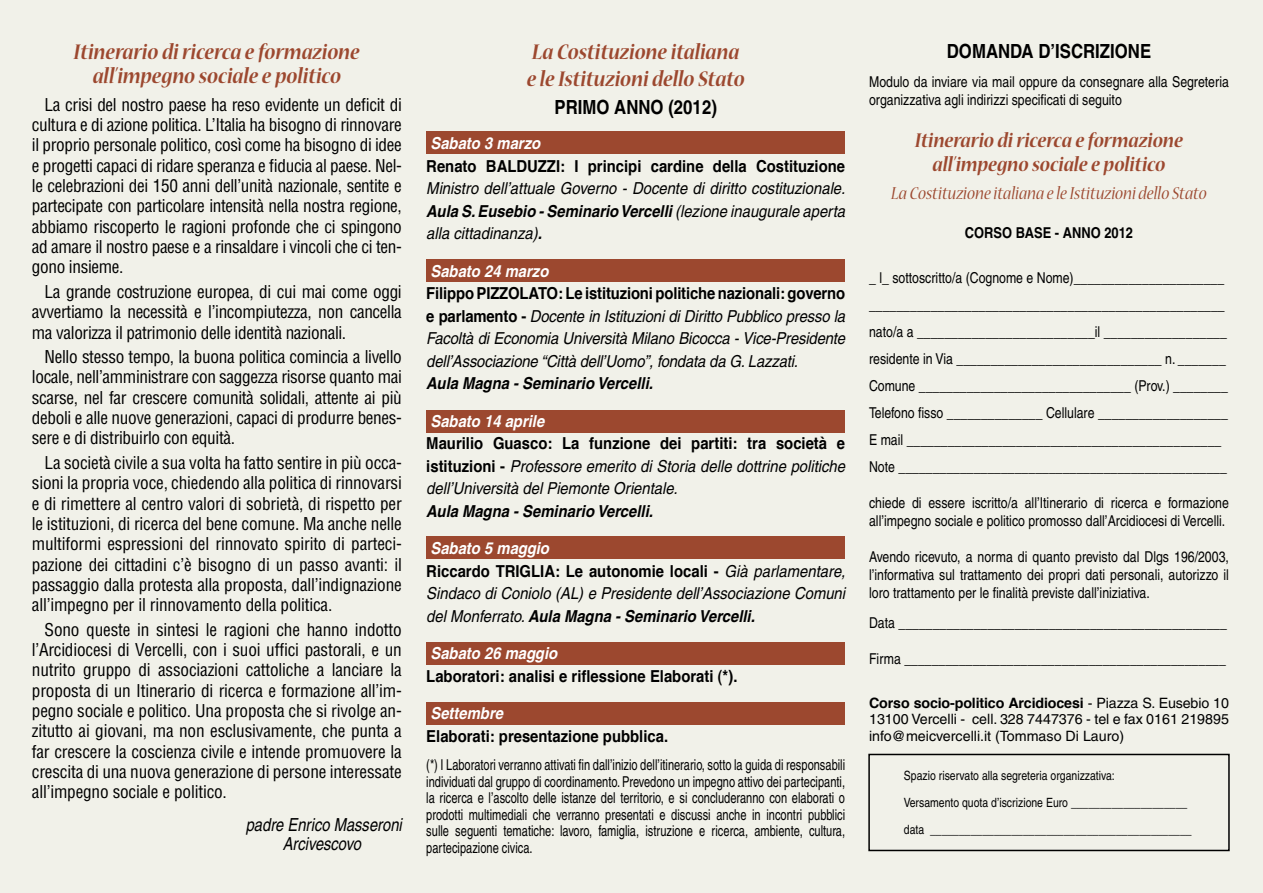
<style>
.page{position:relative;width:1263px;height:893px;background:#f1f1e9}
.page>*{position:absolute;margin:0;border:0;box-sizing:border-box;transform-origin:0 0}
.t1{font:italic 700 24px/27.5px "Nueva Std";color:#9c482f;scale:.9 1}
.t2{font:italic 700 22.5px/24px "Nueva Std";color:#9c482f;text-align:center;scale:.9 1}
.t3{font:italic 19.5px "Nueva Std";color:#9c482f;scale:.9 1}
.t4{font:700 condensed 19.5px "Helvetica";color:#000;scale:1.05 1}
.t5{font:italic condensed 18px/19.5px "Helvetica";color:#000;text-align:center}
.t6{font:condensed 17.25px/20.2px "Helvetica";letter-spacing:-.02em;color:#000;text-align:justify}
.t7{font:italic 16.5px/22.5px "Helvetica";color:#000;text-align:justify;scale:.9 1}
.t8{font:700 16.5px "Helvetica";color:#000;scale:.9 1}
.t9{font:italic 700 16.5px "Helvetica";color:#fff;scale:.9 1}
.t10{font:italic 700 16.5px "Helvetica";color:#000;scale:.9 1}
.t11{font:condensed 15px/27px "Helvetica";color:#000}
.t12{font:condensed 15px/16.5px "Helvetica";color:#000;text-align:justify;scale:.9 1}
.t13{font:700 condensed 15px "Helvetica";color:#000;scale:1.05 1}
.t14{font:14.25px/16.5px "Helvetica";color:#000;text-align:justify}
.t15{font:condensed 12.75px/27px "Helvetica";color:#000}
.s1{font-weight:700}
.s2{font-weight:700;font-style:normal}
.s3{font-weight:700;color:#fff}
</style>
<div class="page">
<div style="left:426px;top:132px;width:419px;height:22px;background:#9c482f"></div>
<div style="left:426px;top:259px;width:419px;height:22px;background:#9c482f"></div>
<div style="left:426px;top:410px;width:419px;height:22px;background:#9c482f"></div>
<div style="left:426px;top:537px;width:419px;height:22px;background:#9c482f"></div>
<div style="left:426px;top:642px;width:419px;height:22px;background:#9c482f"></div>
<div style="left:426px;top:702px;width:419px;height:22px;background:#9c482f"></div>
<div style="left:868px;top:754px;width:362px;height:97px;border:2px solid #000"></div>
<h1 class="t1" style="left:527px;top:39px;width:244px">La Costituzione italiana e le Istituzioni dello Stato</h1>
<p class="t4" style="left:555px;top:95px;width:156px">PRIMO ANNO (2012)</p>
<p class="t9" style="left:430px;top:133px;width:123px">Sabato 3 marzo</p>
<p class="t8" style="left:426px;top:151px;width:467px">Renato BALDUZZI: I principi cardine della Costituzione</p>
<p class="t7" style="left:426px;top:177px;width:467px">Ministro dell’attuale Governo - Docente di diritto costituzionale.<br><span class="s1">Aula S. Eusebio - Seminario Vercelli</span> (lezione inaugurale aperta alla cittadinanza)<span class="s1">.</span></p>
<p class="t9" style="left:430px;top:261px;width:133px">Sabato 24 marzo</p>
<p class="t7" style="left:426px;top:282px;width:467px"><span class="s2">Filippo PIZZOLATO: Le istituzioni politiche nazionali: governo e parlamento -</span> Docente in Istituzioni di Diritto Pubblico presso la Facoltà di Economia Università Milano Bicocca - Vice-Presidente dell’Associazione “Città dell’Uomo”, fondata da G. Lazzati.</p>
<p class="t10" style="left:426px;top:373px;width:253px">Aula Magna - Seminario Vercelli.</p>
<p class="t9" style="left:430px;top:411px;width:128px">Sabato 14 aprile</p>
<p class="t7" style="left:426px;top:432px;width:467px"><span class="s2">Maurilio Guasco: La funzione dei partiti: tra società e istituzioni -</span> Professore emerito di Storia delle dottrine politiche dell’Università del Piemonte Orientale.</p>
<p class="t10" style="left:426px;top:501px;width:253px">Aula Magna - Seminario Vercelli.</p>
<p class="t7" style="left:426px;top:537px;width:467px;text-align:left"><span class="s3">Sabato 5 maggio<br></span><span class="s2">Riccardo TRIGLIA: Le autonomie locali -</span> Già parlamentare, Sindaco di Coniolo (AL) e Presidente dell’Associazione Comuni del Monferrato. <span class="s1">Aula Magna - Seminario Vercelli.</span></p>
<p class="t9" style="left:430px;top:643px;width:142px">Sabato 26 maggio</p>
<p class="t8" style="left:426px;top:661px;width:347px">Laboratori: analisi e riflessione Elaborati (*).</p>
<p class="t9" style="left:430px;top:703px;width:82px">Settembre</p>
<p class="t8" style="left:426px;top:721px;width:270px">Elaborati: presentazione pubblica.</p>
<p class="t12" style="left:426px;top:757px;width:467px">(*) I Laboratori verranno attivati fin dall’inizio dell’itinerario, sotto la guida di responsabili individuati dal gruppo di coordinamento. Prevedono un impegno attivo dei partecipanti, la ricerca e l’ascolto delle istanze del territorio, e si concluderanno con elaborati o prodotti multimediali che verranno presentati e discussi anche in incontri pubblici sulle seguenti tematiche: lavoro, famiglia, istruzione e ricerca, ambiente, cultura, partecipazione civica.</p>
<h1 class="t1" style="left:74px;top:41px;width:319px;line-height:24px;text-align:center">Itinerario di ricerca e formazione all’impegno sociale e politico</h1>
<p class="t4" style="left:947px;top:39px;width:25px">DOMAN</p>
<p class="t4" style="left:1010px;top:39px;width:106px">DA D’ISCRIZIONE</p>
<p class="t11" style="left:869px;top:73px;width:361px;line-height:18px">Modulo da inviare via mail oppure da consegnare alla Segreteria organizzativa agli indirizzi specificati di seguito</p>
<h2 class="t2" style="left:915px;top:129px;width:299px">Itinerario di ricerca e formazione all’impegno sociale e politico</h2>
<p class="t3" style="left:891px;top:184px;width:352px">La Costituzione italiana e le Istituzioni dello Stato</p>
<p class="t13" style="left:965px;top:224px;width:162px">CORSO BASE - ANNO 2012</p>
<p class="t11" style="left:869px;top:264px;width:360px">_ l_ sottoscritto/a (Cognome e Nome)______________________ ____________________________________________________ nato/a a __________________________il __________________ residente in Via ______________________________ n. _______ Comune _______________________________ (Prov.) ________ Telefono fisso ______________ Cellulare ___________________ E mail ______________________________________________ Note ________________________________________________</p>
<p class="t11" style="left:869px;top:494px;width:361px;line-height:18px">chiede di essere iscritto/a all’Itinerario di ricerca e formazione all’impegno sociale e politico promosso dall’Arcidiocesi di Vercelli.</p>
<p class="t11" style="left:869px;top:548px;width:361px;line-height:18px;text-align:justify">Avendo ricevuto, a norma di quanto previsto dal Dlgs 196/2003, l’informativa sul trattamento dei propri dati personali, autorizzo il loro trattamento per le finalità previste dall’iniziativa.</p>
<p class="t11" style="left:869px;top:609px;width:359px">Data ________________________________________________</p>
<p class="t11" style="left:869px;top:645px;width:358px">Firma _______________________________________________</p>
<p class="t14" style="left:869px;top:694px;width:361px"><span class="s1">Corso socio-politico Arcidiocesi</span> - Piazza S. Eusebio 10<br>13100 Vercelli - cell. 328 7447376 - tel e fax 0161 219895 info@meicvercelli.it (Tommaso Di Lauro)</p>
<p class="t15" style="left:904px;top:762px;width:289px">Spazio riservato alla segreteria organizzativa:<br>Versamento quota d’iscrizione Euro ____________________ data _____________________________________________</p>
<p class="t6" style="left:32px;top:94px;width:371px;text-indent:13px">La crisi del nostro paese ha reso evidente un deficit di cultura e di azione politica. L’Italia ha bisogno di rinnovare il proprio personale politico, così come ha bisogno di idee e progetti capaci di ridare speranza e fiducia al paese. Nel&shy;le celebrazioni dei 150 anni dell’unità nazionale, sentite e partecipate con particolare intensità nella nostra regione, abbiamo riscoperto le ragioni profonde che ci spingono ad amare il nostro paese e a rinsaldare i vincoli che ci ten&shy;gono insieme.</p>
<p class="t6" style="left:32px;top:281px;width:371px;text-indent:13px">La grande costruzione europea, di cui mai come oggi avvertiamo la necessità e l’incompiutezza, non cancella ma valorizza il patrimonio delle identità nazionali.</p>
<p class="t6" style="left:32px;top:347px;width:371px;text-indent:13px">Nello stesso tempo, la buona politica comincia a livello locale, nell’amministrare con saggezza risorse quanto mai scarse, nel far crescere comunità solidali, attente ai più deboli e alle nuove generazioni, capaci di produrre benes&shy;sere e di distribuirlo con equità.</p>
<p class="t6" style="left:32px;top:452px;width:371px;text-indent:13px">La società civile a sua volta ha fatto sentire in più occa&shy;sioni la propria voce, chiedendo alla politica di rinnovarsi e di rimettere al centro valori di sobrietà, di rispetto per le istituzioni, di ricerca del bene comune. Ma anche nelle multiformi espressioni del rinnovato spirito di parteci&shy;pazione dei cittadini c’è bisogno di un passo avanti: il passaggio dalla protesta alla proposta, dall’indignazione all’impegno per il rinnovamento della politica.</p>
<p class="t6" style="left:32px;top:619px;width:371px;text-indent:13px">Sono queste in sintesi le ragioni che hanno indotto l’Arcidiocesi di Vercelli, con i suoi uffici pastorali, e un nutrito gruppo di associazioni cattoliche a lanciare la proposta di un Itinerario di ricerca e formazione all’im&shy;pegno sociale e politico. Una proposta che si rivolge an&shy;zitutto ai giovani, ma non esclusivamente, che punta a far crescere la coscienza civile e intende promuovere la crescita di una nuova generazione di persone interessate all’impegno sociale e politico.</p>
<p class="t5" style="left:246px;top:815px;width:158px">padre Enrico Masseroni<br>Arcivescovo</p>
</div>
